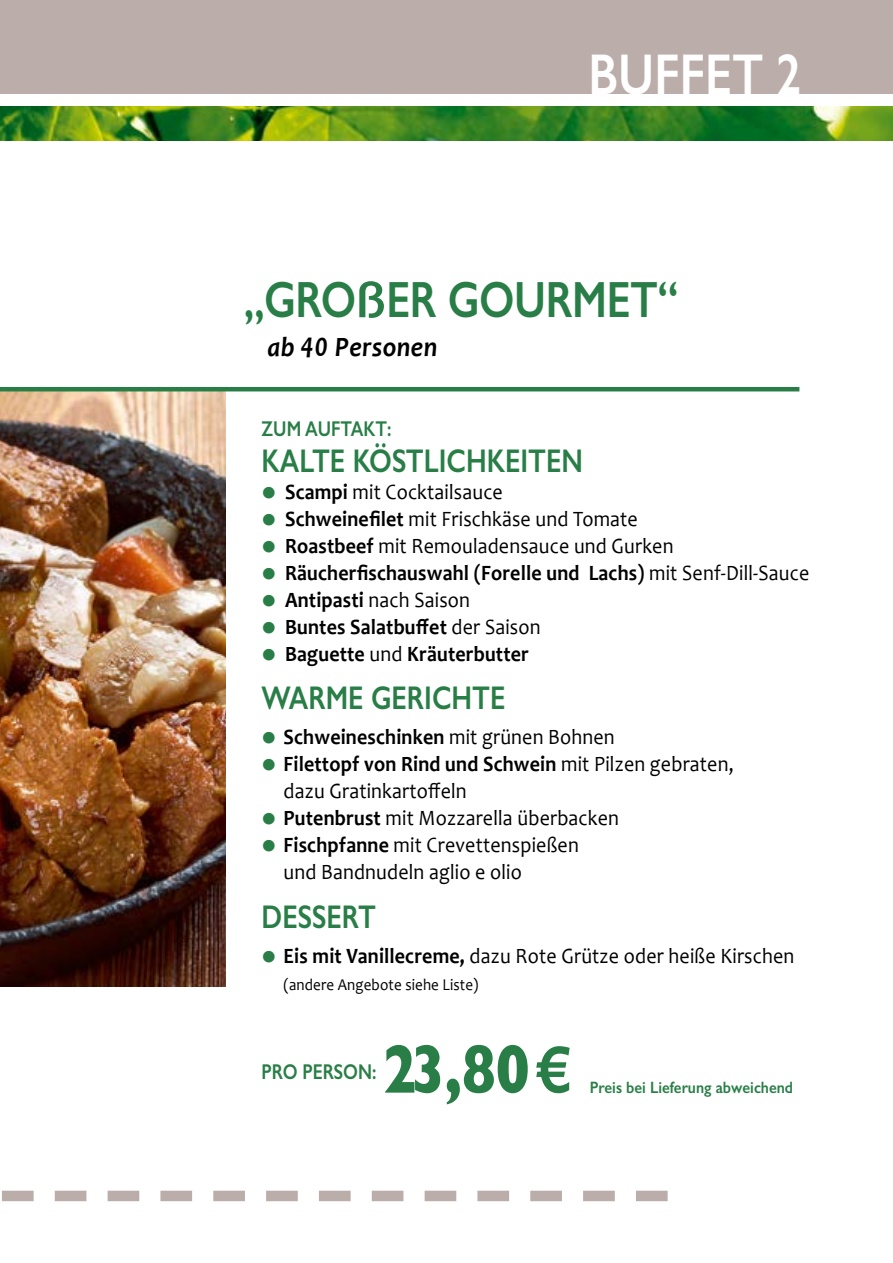
<style>
.page{position:relative;width:893px;height:1263px;background:#fff}
.page>*{position:absolute;margin:0;border:0;box-sizing:border-box;transform-origin:0 0}
.t1{font:700 69.6px "Gill Sans";color:#287e46;scale:.82 1}
.t2{font:600 57.75px "Gill Sans";color:#fff;scale:.82 1}
.t3{font:600 51.15px "Gill Sans";letter-spacing:-.01em;color:#287e46;scale:.82 1}
.t4{font:600 32.85px "Gill Sans";color:#287e46;scale:.82 1}
.t5{font:italic 700 28.05px "Candara";letter-spacing:.02em;color:#000;scale:.91 1}
.t6{font:21.9px/27px "Candara";letter-spacing:.01em;color:#000;scale:.91 1}
.t7{font:700 21.9px "Candara";letter-spacing:.01em;color:#000;scale:.91 1}
.t8{font:600 21.45px "Gill Sans";color:#287e46;scale:.82 1}
.t9{font:600 16.5px "Gill Sans";color:#287e46;scale:.91 1}
.t10{font:16.5px "Candara";letter-spacing:.01em;color:#000;scale:.91 1}
.s1{font-family:"Helvetica Neue LT Pro";font-weight:500;font-size:49.35px}
.s2{color:#287e46}
.s3{font-weight:700}
.s4{font-weight:400}
.s5{font-weight:600;font-size:67.2px}
</style>
<div class="page">
<div style="left:0;top:0;width:893px;height:94px;background:#bbada9"></div>
<img style="left:0;top:391px;width:226px;height:595px">
<hr style="left:0;top:387px;width:799px;height:4px;background:#287e46">
<img style="left:0;top:106px;width:893px;height:34px">
<svg style="left:2px;top:1191px;width:666px;height:10px"></svg>
<h2 class="t2" style="left:589px;top:39px;width:261px">BUFFET 2</h2>
<h3 class="t3" style="left:244px;top:269px;width:532px">„GRO<span class="s1">ß</span>ER GOURMET“</h3>
<p class="t5" style="left:267px;top:329px;width:188px">ab 40 Personen</p>
<p class="t8" style="left:262px;top:416px;width:160px">ZUM AUFTAKT:</p>
<h3 class="t4" style="left:262px;top:441px;width:393px">KALTE KÖSTLICHKEITEN</h3>
<p class="t6" style="left:262px;top:478px;width:267px"><span class="s2">●</span> <span class="s3">Scampi</span> mit Cocktailsauce</p>
<p class="t6" style="left:262px;top:505px;width:415px"><span class="s2">●</span> <span class="s3">Schweinefilet</span> mit Frischkäse und Tomate</p>
<p class="t6" style="left:262px;top:532px;width:454px"><span class="s2">●</span> <span class="s3">Roastbeef</span> mit Remouladensauce und Gurken</p>
<p class="t7" style="left:262px;top:559px;width:603px"><span class="s2">●</span> Räucherfischauswahl (Forelle und Lachs) <span class="s4">mit Senf-Dill-Sauce</span></p>
<p class="t6" style="left:262px;top:586px;width:231px"><span class="s2">●</span> <span class="s3">Antipasti</span> nach Saison</p>
<p class="t7" style="left:262px;top:613px;width:308px"><span class="s2">●</span> Buntes Salatbuffet <span class="s4">der Saison</span></p>
<p class="t7" style="left:262px;top:640px;width:295px"><span class="s2">●</span> Baguette <span class="s4">und</span> Kräuterbutter</p>
<h3 class="t4" style="left:262px;top:678px;width:299px">WARME GERICHTE</h3>
<p class="t7" style="left:262px;top:723px;width:390px"><span class="s2">●</span> Schweineschinken <span class="s4">mit grünen Bohnen</span></p>
<p class="t6" style="left:284px;top:750px;width:496px;text-indent:-22px"><span class="s2">●</span> <span class="s3">Filettopf von Rind und Schwein</span> mit Pilzen gebraten, dazu Gratinkartoffeln</p>
<p class="t6" style="left:262px;top:804px;width:394px"><span class="s2">●</span> <span class="s3">Putenbrust</span> mit Mozzarella überbacken</p>
<p class="t6" style="left:284px;top:831px;width:326px;text-indent:-22px"><span class="s2">●</span> <span class="s3">Fischpfanne</span> mit Crevettenspießen und Bandnudeln aglio e olio</p>
<h3 class="t4" style="left:262px;top:897px;width:141px">DESSERT</h3>
<p class="t6" style="left:262px;top:942px;width:587px"><span class="s2">●</span> <span class="s3">Eis mit Vanillecreme,</span> dazu Rote Grütze oder heiße Kirschen</p>
<p class="t10" style="left:284px;top:974px;width:216px">(andere Angebote siehe Liste)</p>
<p class="t8" style="left:262px;top:1059px;width:142px">PRO PERSON:</p>
<h1 class="t1" style="left:383px;top:1014px;width:233px">23,80<span class="s5">€</span></h1>
<p class="t9" style="left:590px;top:1077px;width:225px">Preis bei Lieferung abweichend</p>
</div>
